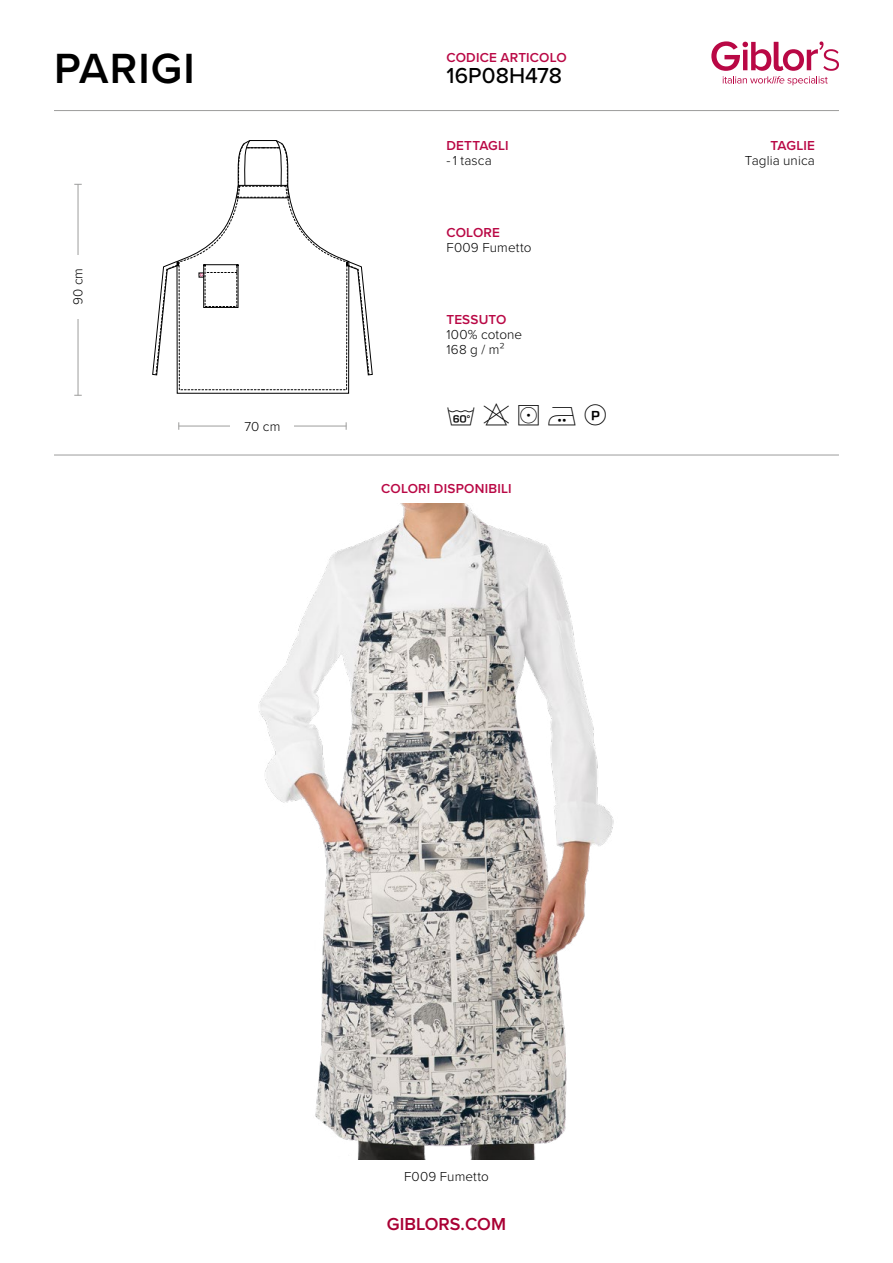
<style>
.page{position:relative;width:893px;height:1263px;background:#fff}
.page>*{position:absolute;margin:0;border:0;box-sizing:border-box;transform-origin:0 0}
.t1{font:600 43.8px "Proxima Nova";letter-spacing:.025em;color:#000}
.t2{font:500 22.5px "Proxima Nova";letter-spacing:.005em;color:#000}
.t3{font:600 18px "Proxima Nova";color:#a90034}
.t4{font:300 13.5px/15px "Proxima Nova";letter-spacing:.01em;color:#000}
.t5{font:600 13.5px "Proxima Nova";letter-spacing:.015em;color:#b90845}
</style>
<div class="page">
<svg style="left:711px;top:41px;width:128px;height:44px"></svg>
<hr style="left:54px;top:110px;width:785px;height:1px;background:#9d9d9c">
<hr style="left:54px;top:455px;width:785px;height:1px;background:#9d9d9c">
<hr style="left:78px;top:184px;width:1px;height:211px;background:#9d9d9c">
<div style="left:72px;top:255px;width:10px;height:63px;background:#fff"></div>
<img style="left:259px;top:503px;width:355px;height:656px">
<hr style="left:179px;top:426px;width:167px;height:1px;background:#9d9d9c">
<div style="left:231px;top:420px;width:63px;height:10px;background:#fff"></div>
<svg style="left:152px;top:140px;width:221px;height:254px"></svg>
<h1 class="t1" style="left:54px;top:36px;width:142px">PARIGI</h1>
<p class="t5" style="left:446px;top:48px;width:122px">CODICE ARTICOLO</p>
<h2 class="t2" style="left:446px;top:59px;width:117px">16P08H478</h2>
<p class="t5" style="left:446px;top:136px;width:64px">DETTAGLI</p>
<p class="t4" style="left:446px;top:152px;width:47px">- 1 tasca</p>
<p class="t4" style="left:70px;top:305px;width:39px;rotate:-90deg">90 cm</p>
<p class="t4" style="left:245px;top:418px;width:37px">70 cm</p>
<p class="t5" style="left:446px;top:223px;width:55px">COLORE</p>
<p class="t4" style="left:446px;top:239px;width:86px">F009 Fumetto</p>
<p class="t5" style="left:446px;top:310px;width:61px">TESSUTO</p>
<p class="t4" style="left:446px;top:326px;width:77px">100% cotone<br>168 g / m²</p>
<p class="t5" style="left:381px;top:478px;width:132px">COLORI DISPONIBILI</p>
<p class="t5" style="left:770px;top:136px;width:46px">TAGLIE</p>
<p class="t4" style="left:745px;top:152px;width:71px">Taglia unica</p>
<p class="t4" style="left:404px;top:1168px;width:86px">F009 Fumetto</p>
<h3 class="t3" style="left:387px;top:1210px;width:121px">GIBLORS.COM</h3>
</div>
